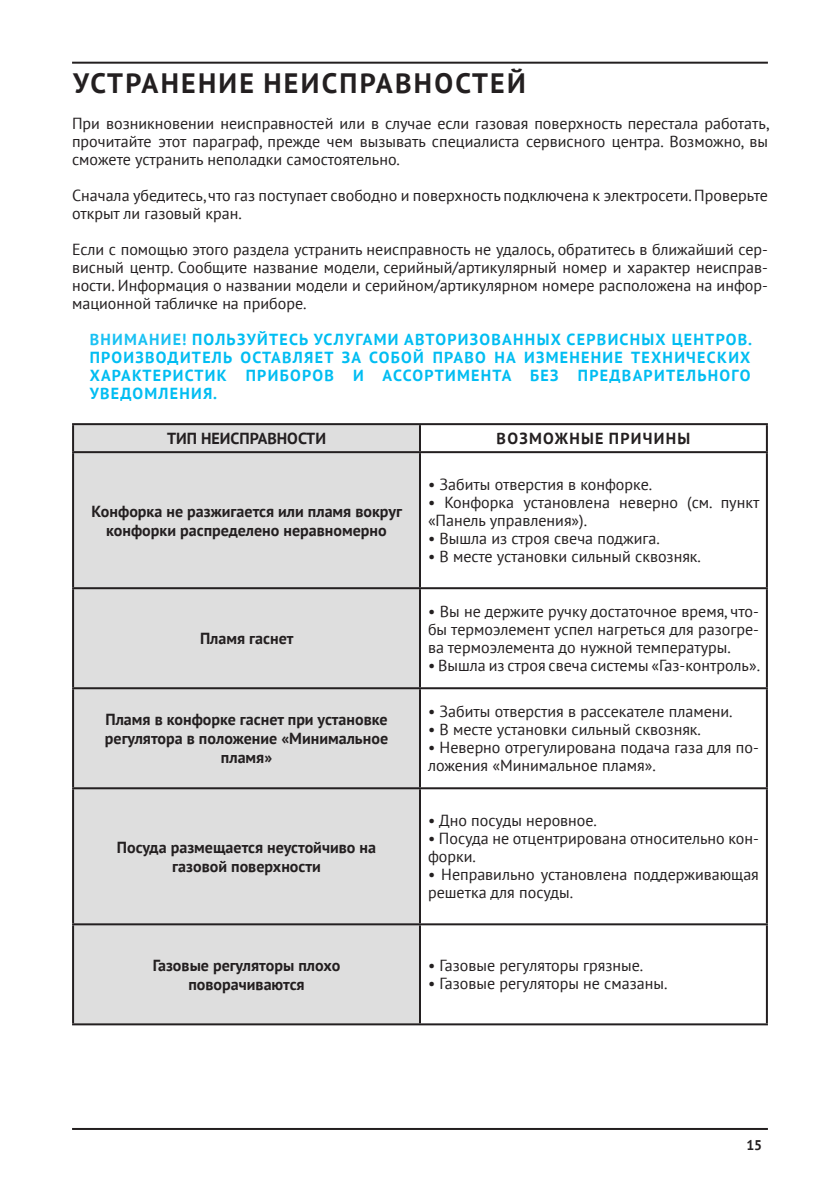
<style>
.page{position:relative;width:840px;height:1191px;background:#fff}
.page>*{position:absolute;margin:0;border:0;box-sizing:border-box;transform-origin:0 0}
.Текст{font:700 28px "PT Sans";letter-spacing:.08em;color:#231f20}
.Текст-2{font:16px/18px "PT Sans";color:#231f20}
.Cell{font:700 16px/19.2px "PT Sans";color:#231f20;text-align:center}
.Attention{font:700 16px/18px "PT Sans";letter-spacing:.08em;color:#01bdf2;text-align:justify}
.Заголовок{font:700 16px "PT Sans";letter-spacing:.08em;color:#231f20}
.t1{font:700 14px "PT Sans";color:#231f20}
.s1{color:#1ac1f3}
</style>
<div class="page">
<hr style="left:72px;top:1128px;width:695px;height:2px;background:#231f20">
<hr style="left:72px;top:62px;width:695px;height:2px;background:#231f20">
<div style="left:74px;top:425px;width:345px;height:598px;background:#dedede"></div>
<hr style="left:419px;top:425px;width:2px;height:26px;background:#231f20">
<hr style="left:419px;top:453px;width:2px;height:134px;background:#231f20">
<hr style="left:419px;top:589px;width:2px;height:98px;background:#231f20">
<hr style="left:419px;top:689px;width:2px;height:98px;background:#231f20">
<hr style="left:419px;top:789px;width:2px;height:134px;background:#231f20">
<hr style="left:419px;top:925px;width:2px;height:98px;background:#231f20">
<hr style="left:72px;top:423px;width:348px;height:2px;background:#231f20">
<hr style="left:72px;top:425px;width:2px;height:26px;background:#231f20">
<hr style="left:420px;top:423px;width:347px;height:2px;background:#231f20">
<hr style="left:765px;top:425px;width:2px;height:26px;background:#231f20">
<hr style="left:72px;top:451px;width:348px;height:2px;background:#231f20">
<hr style="left:72px;top:453px;width:2px;height:134px;background:#231f20">
<hr style="left:420px;top:451px;width:347px;height:2px;background:#231f20">
<hr style="left:765px;top:453px;width:2px;height:134px;background:#231f20">
<hr style="left:72px;top:587px;width:348px;height:2px;background:#231f20">
<hr style="left:72px;top:589px;width:2px;height:98px;background:#231f20">
<hr style="left:420px;top:587px;width:347px;height:2px;background:#231f20">
<hr style="left:765px;top:589px;width:2px;height:98px;background:#231f20">
<hr style="left:72px;top:687px;width:348px;height:2px;background:#231f20">
<hr style="left:72px;top:689px;width:2px;height:98px;background:#231f20">
<hr style="left:420px;top:687px;width:347px;height:2px;background:#231f20">
<hr style="left:765px;top:689px;width:2px;height:98px;background:#231f20">
<hr style="left:72px;top:787px;width:348px;height:2px;background:#231f20">
<hr style="left:72px;top:789px;width:2px;height:134px;background:#231f20">
<hr style="left:420px;top:787px;width:347px;height:2px;background:#231f20">
<hr style="left:765px;top:789px;width:2px;height:134px;background:#231f20">
<hr style="left:72px;top:923px;width:348px;height:2px;background:#231f20">
<hr style="left:72px;top:925px;width:2px;height:98px;background:#231f20">
<hr style="left:420px;top:923px;width:347px;height:2px;background:#231f20">
<hr style="left:765px;top:925px;width:2px;height:98px;background:#231f20">
<hr style="left:72px;top:1023px;width:348px;height:2px;background:#231f20">
<hr style="left:420px;top:1023px;width:347px;height:2px;background:#231f20">
<p class="Текст" style="left:73px;top:65px;width:454px">УСТРАНЕНИЕ НЕИСПРАВНОСТЕЙ</p>
<p class="Текст-2" style="left:72px;top:114px;width:698px;text-align:justify">При возникновении неисправностей или в случае если газовая поверхность перестала работать, прочитайте этот параграф, прежде чем вызывать специалиста сервисного центра. Возможно, вы сможете устранить неполадки самостоятельно.</p>
<p class="Текст-2" style="left:72px;top:186px;width:697px">Сначала убедитесь, что газ поступает свободно и поверхность подключена к электросети. Проверьте открыт ли газовый кран.</p>
<p class="Текст-2" style="left:72px;top:240px;width:697px;text-align:justify">Если с помощью этого раздела устранить неисправность не удалось, обратитесь в ближайший сер&shy;висный центр. Сообщите название модели, серийный/артикулярный номер и характер неисправ&shy;ности. Информация о названии модели и серийном/артикулярном номере расположена на инфор&shy;мационной табличке на приборе.</p>
<p class="Attention" style="left:90px;top:330px;width:663px"><span class="s1">ВНИМАНИЕ!</span> ПОЛЬЗУЙТЕСЬ УСЛУГАМИ АВТОРИЗОВАННЫХ СЕРВИСНЫХ ЦЕНТРОВ.<br>ПРОИЗВОДИТЕЛЬ ОСТАВЛЯЕТ ЗА СОБОЙ ПРАВО НА ИЗМЕНЕНИЕ ТЕХНИЧЕСКИХ ХАРАКТЕРИСТИК ПРИБОРОВ И АССОРТИМЕНТА БЕЗ ПРЕДВАРИТЕЛЬНОГО УВЕДОМЛЕНИЯ.</p>
<p class="Cell" style="left:167px;top:428px;width:160px">ТИП НЕИСПРАВНОСТИ</p>
<p class="Заголовок" style="left:496px;top:428px;width:195px">ВОЗМОЖНЫЕ ПРИЧИНЫ</p>
<p class="Cell" style="left:91px;top:501px;width:312px">Конфорка не разжигается или пламя вокруг конфорки распределено неравномерно</p>
<p class="Cell" style="left:200px;top:628px;width:95px">Пламя гаснет</p>
<p class="Cell" style="left:105px;top:709px;width:283px">Пламя в конфорке гаснет при установке</p>
<p class="Cell" style="left:105px;top:728px;width:284px">регулятора в положение «Минимальное</p>
<p class="Cell" style="left:221px;top:748px;width:53px">пламя»</p>
<p class="Cell" style="left:117px;top:837px;width:260px">Посуда размещается неустойчиво на</p>
<p class="Cell" style="left:172px;top:856px;width:150px">газовой поверхности</p>
<p class="Cell" style="left:153px;top:955px;width:189px">Газовые регуляторы плохо</p>
<p class="Cell" style="left:188px;top:974px;width:118px">поворачиваются</p>
<p class="Текст-2" style="left:428px;top:475px;width:226px">• Забиты отверстия в конфорке.</p>
<p class="Текст-2" style="left:428px;top:493px;width:333px">• Конфорка установлена неверно (см. пункт «Панель управления»).</p>
<p class="Текст-2" style="left:428px;top:529px;width:233px">• Вышла из строя свеча поджига.</p>
<p class="Текст-2" style="left:428px;top:547px;width:274px">• В месте установки сильный сквозняк.</p>
<p class="Текст-2" style="left:428px;top:602px;width:332px;text-align:justify">• Вы не держите ручку достаточное время, что&shy;бы термоэлемент успел нагреться для разогре&shy;ва термоэлемента до нужной температуры.</p>
<p class="Текст-2" style="left:428px;top:656px;width:333px">• Вышла из строя свеча системы «Газ-контроль».</p>
<p class="Текст-2" style="left:428px;top:702px;width:306px">• Забиты отверстия в рассекателе пламени.</p>
<p class="Текст-2" style="left:428px;top:720px;width:274px">• В месте установки сильный сквозняк.</p>
<p class="Текст-2" style="left:428px;top:738px;width:332px">• Неверно отрегулирована подача газа для по&shy;ложения «Минимальное пламя».</p>
<p class="Текст-2" style="left:428px;top:811px;width:170px">• Дно посуды неровное.</p>
<p class="Текст-2" style="left:428px;top:829px;width:332px">• Посуда не отцентрирована относительно кон&shy;форки.</p>
<p class="Текст-2" style="left:428px;top:865px;width:332px">• Неправильно установлена поддерживающая решетка для посуды.</p>
<p class="Текст-2" style="left:428px;top:956px;width:217px">• Газовые регуляторы грязные.</p>
<p class="Текст-2" style="left:428px;top:974px;width:241px">• Газовые регуляторы не смазаны.</p>
<p class="t1" style="left:746px;top:1136px;width:17px">15</p>
</div>
